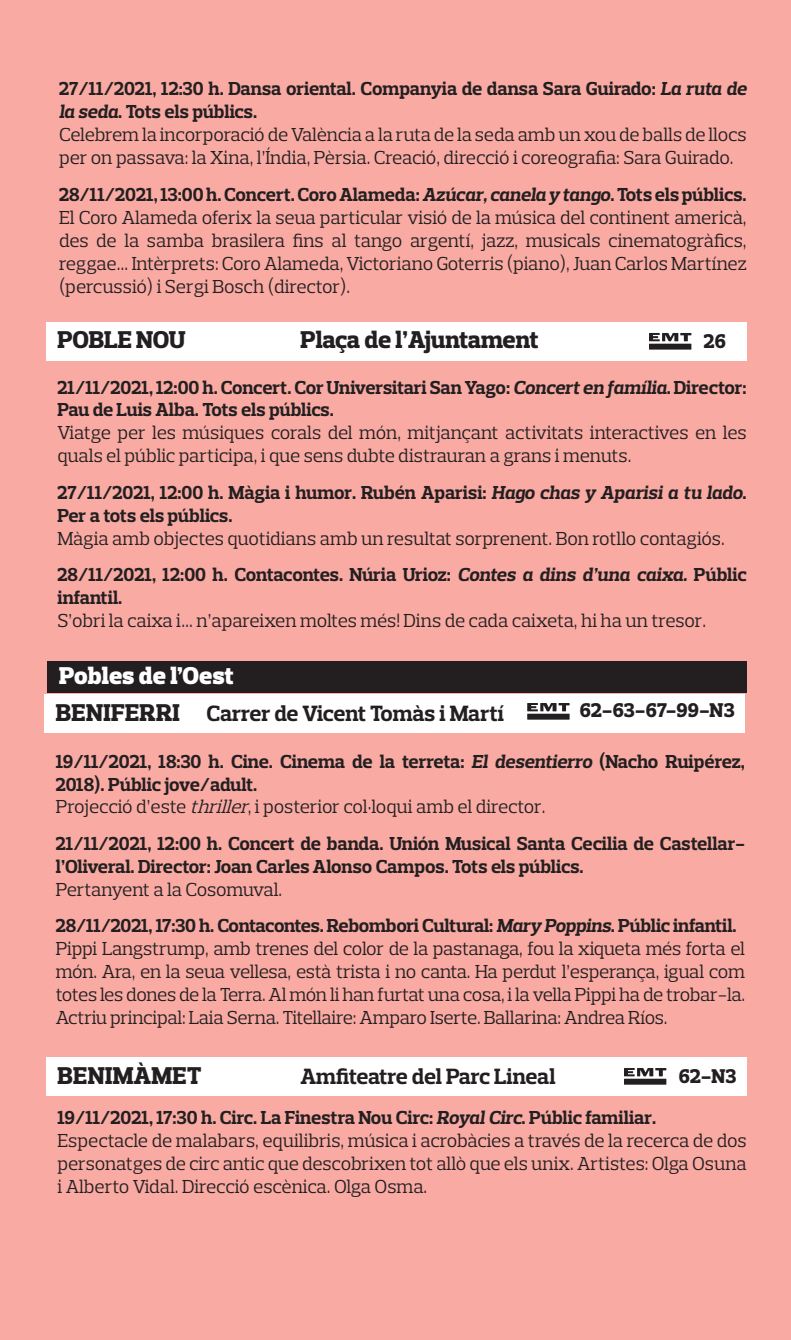
<style>
.page{position:relative;width:791px;height:1340px;background:#fff}
.page>*{position:absolute;margin:0;border:0;box-sizing:border-box;transform-origin:0 0}
.t1{font:800 24.75px "Prelo Slab";letter-spacing:-.005em;color:#231f20}
.POBLES_DEL{font:900 24.75px "Prelo Slab";letter-spacing:.005em;color:#fff}
.t2{font:800 24.75px "Prelo Slab";letter-spacing:.015em;color:#231f20}
.t3{font:700 22.5px "Prelo Slab";letter-spacing:-.01em;color:#231f20}
.POBLE{font:800 20.25px "Prelo Slab";letter-spacing:.01em;color:#231f20}
.textos{font:19.12px/22.9px "Prelo Slab";letter-spacing:-.01em;color:#231f20;text-align:justify}
.textos-2{font:700 19.12px/22.9px "Prelo Slab";letter-spacing:-.01em;color:#231f20}
.s1{font-style:italic}
.s2{font-weight:800;font-size:24.75px}
</style>
<div class="page">
<div style="left:0;top:0;width:791px;height:1339px;background:#f8aaa3"></div>
<div style="left:46px;top:1057px;width:701px;height:38px;background:#fff"></div>
<div style="left:46px;top:322px;width:701px;height:38px;background:#fff"></div>
<svg style="left:649px;top:333px;width:42px;height:16px"></svg>
<svg style="left:624px;top:1068px;width:42px;height:16px"></svg>
<div style="left:48px;top:661px;width:699px;height:31px;background:#231f20"></div>
<div style="left:44px;top:694px;width:701px;height:39px;background:#fff"></div>
<svg style="left:527px;top:703px;width:43px;height:16px"></svg>
<p class="textos-2" style="left:59px;top:77px;width:689px">27/11/2021, 12:30 h. Dansa oriental. Companyia de dansa Sara Guirado: <span class="s1">La ruta de la seda</span>. Tots els públics.</p>
<p class="textos" style="left:59px;top:123px;width:689px">Celebrem la incorporació de València a la ruta de la seda amb un xou de balls de llocs per on passava: la Xina, l’Índia, Pèrsia. Creació, direcció i coreografia: Sara Guirado.</p>
<p class="textos-2" style="left:59px;top:183px;width:689px">28/11/2021, 13:00 h. Concert. Coro Alameda: <span class="s1">Azúcar, canela y tango</span>. Tots els públics.</p>
<p class="textos" style="left:59px;top:206px;width:689px">El Coro Alameda oferix la seua particular visió de la música del continent americà, des de la samba brasilera fins al tango argentí, jazz, musicals cinematogràfics, reggae… Intèrprets: Coro Alameda, Victoriano Goterris (piano), Juan Carlos Martínez (percussió) i Sergi Bosch (director).</p>
<p class="t1" style="left:57px;top:325px;width:130px">POBLE NOU</p>
<p class="t1" style="left:300px;top:325px;width:240px">Plaça de l’Ajuntament</p>
<p class="POBLE" style="left:704px;top:329px;width:24px">26</p>
<p class="textos-2" style="left:57px;top:375px;width:691px">21/11/2021, 12:00 h. Concert. Cor Universitari San Yago: <span class="s1">Concert en família</span>. Director:<br>Pau de Luis Alba. Tots els públics.</p>
<p class="textos" style="left:57px;top:421px;width:691px">Viatge per les músiques corals del món, mitjançant activitats interactives en les quals el públic participa, i que sens dubte distrauran a grans i menuts.</p>
<p class="textos-2" style="left:57px;top:481px;width:691px">27/11/2021, 12:00 h. Màgia i humor. Rubén Aparisi: <span class="s1">Hago chas y Aparisi a tu lado</span>.<br>Per a tots els públics.</p>
<p class="textos" style="left:57px;top:527px;width:669px">Màgia amb objectes quotidians amb un resultat sorprenent. Bon rotllo contagiós.</p>
<p class="textos-2" style="left:57px;top:563px;width:691px">28/11/2021, 12:00 h. Contacontes. Núria Urioz: <span class="s1">Contes a dins d’una caixa.</span> Públic infantil.</p>
<p class="textos" style="left:57px;top:609px;width:650px">S’obri la caixa i… n’apareixen moltes més! Dins de cada caixeta, hi ha un tresor.</p>
<p class="POBLES_DEL" style="left:59px;top:660px;width:176px">Pobles de l’Oest</p>
<p class="t3" style="left:56px;top:699px;width:449px"><span class="s2">BENIFERRI</span> Carrer de Vicent Tomàs i Martí</p>
<p class="POBLE" style="left:580px;top:698px;width:156px">62-63-67-99-N3</p>
<p class="textos-2" style="left:56px;top:749px;width:691px">19/11/2021, 18:30 h. Cine. Cinema de la terreta: <span class="s1">El desentierro</span> (Nacho Ruipérez,<br>2018). Públic jove/adult.</p>
<p class="textos" style="left:56px;top:795px;width:491px">Projecció d’este <span class="s1">thriller</span>, i posterior col·loqui amb el director.</p>
<p class="textos-2" style="left:56px;top:832px;width:691px">21/11/2021, 12:00 h. Concert de banda. Unión Musical Santa Cecilia de Castellar&shy;l’Oliveral. Director: Joan Carles Alonso Campos. Tots els públics.</p>
<p class="textos" style="left:56px;top:877px;width:228px">Pertanyent a la Cosomuval.</p>
<p class="textos-2" style="left:56px;top:914px;width:682px">28/11/2021, 17:30 h. Contacontes. Rebombori Cultural: <span class="s1">Mary Poppins</span>. Públic infantil.</p>
<p class="textos" style="left:56px;top:937px;width:691px">Pippi Langstrump, amb trenes del color de la pastanaga, fou la xiqueta més forta el món. Ara, en la seua vellesa, està trista i no canta. Ha perdut l’esperança, igual com totes les dones de la Terra. Al món li han furtat una cosa, i la vella Pippi ha de trobar-la.<br>Actriu principal: Laia Serna. Titellaire: Amparo Iserte. Ballarina: Andrea Ríos.</p>
<p class="t2" style="left:58px;top:1060px;width:145px">BENIMÀMET</p>
<p class="t3" style="left:300px;top:1062px;width:257px">Amfiteatre del Parc Lineal</p>
<p class="POBLE" style="left:679px;top:1063px;width:59px">62-N3</p>
<p class="textos-2" style="left:57px;top:1105px;width:600px">19/11/2021, 17:30 h. Circ. La Finestra Nou Circ: <span class="s1">Royal Circ</span>. Públic familiar.</p>
<p class="textos" style="left:57px;top:1128px;width:691px">Espectacle de malabars, equilibris, música i acrobàcies a través de la recerca de dos personatges de circ antic que descobrixen tot allò que els unix. Artistes: Olga Osuna i Alberto Vidal. Direcció escènica. Olga Osma.</p>
</div>
